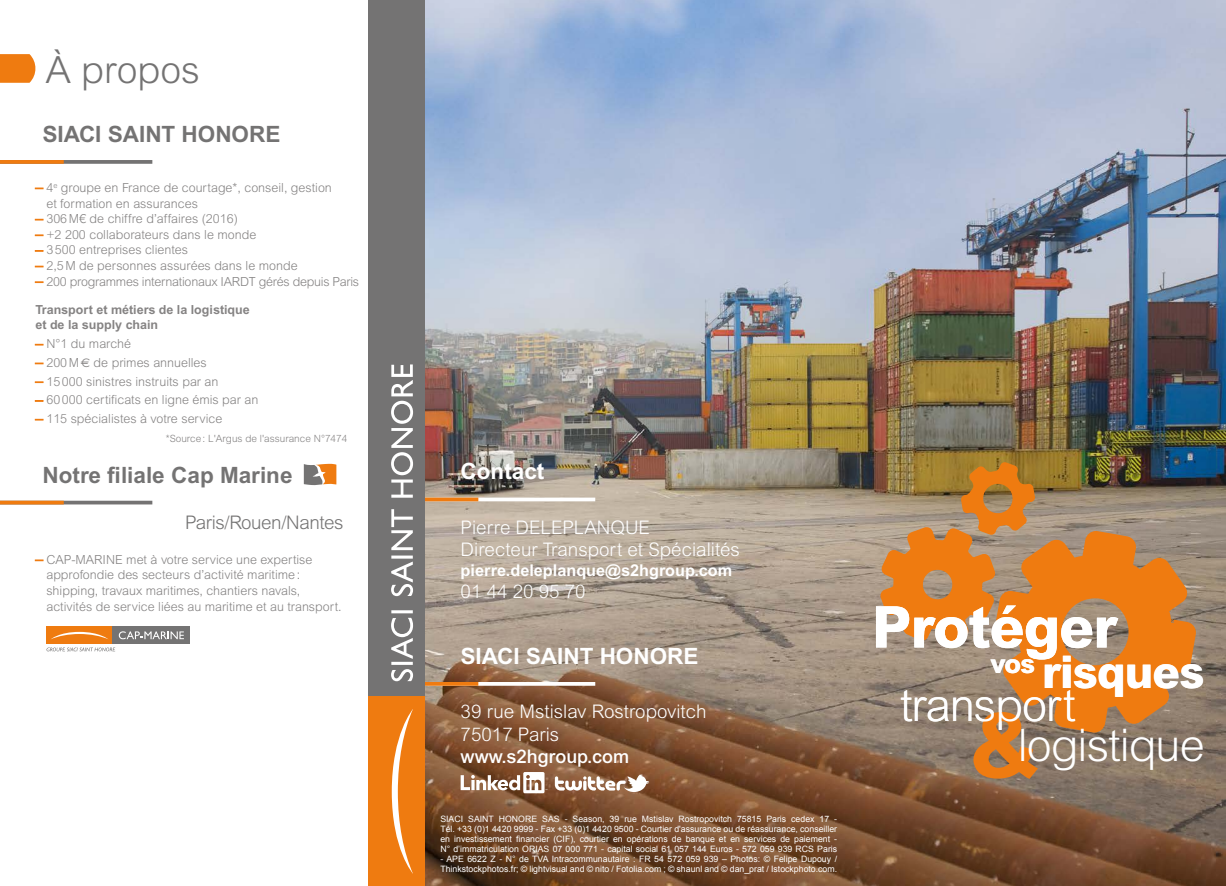
<style>
.page{position:relative;width:1226px;height:886px;background:#fff}
.page>*{position:absolute;margin:0;border:0;box-sizing:border-box;transform-origin:0 0}
.t1{font:800 57.5px "Arial";letter-spacing:-.02em;color:#fff}
.t2{font:300 45px/33.8px "Arial";letter-spacing:-.02em;color:#fff}
.t3{font:300 37.5px "Arial";color:#747373}
.t4{font:700 22.5px "Arial";color:#747373}
.t5{font:700 22.5px "Arial";color:#fff}
.t6{font:300 18.75px/22.5px "Arial";color:#fff}
.t7{font:300 18.75px "Arial";letter-spacing:-.02em;color:#747373}
.t8{font:500 18.75px "Arial";color:#fff}
.t9{font:700 16.25px "Arial";color:#fff}
.t10{font:300 12.5px/18.8px "Arial";color:#858383}
.t11{font:300 12.5px "Arial";letter-spacing:-.02em;color:#858383}
.t12{font:700 12.5px/15.6px "Arial";color:#858383}
.t13{font:300 10px "Arial";color:#858383}
.t14{font:8.75px/10px "Arial";color:#fff;text-align:justify}
.s1{font-family:"Helvetica Neue"}
.s2{font-family:"Euro Sans";font-weight:400}
.s3{font-weight:800}
.s4{font-weight:800;font-size:90px;color:#ef7b10}
</style>
<div class="page">
<img style="left:425px;top:0;width:801px;height:886px">
<svg style="left:64px;top:160px;width:88px;height:4px"></svg>
<svg style="left:0;top:160px;width:64px;height:4px"></svg>
<hr style="left:0;top:501px;width:152px;height:3px;background:#747373">
<hr style="left:0;top:501px;width:64px;height:3px;background:#ef7b10">
<svg style="left:0;top:54px;width:36px;height:29px"></svg>
<svg style="left:35px;top:250px;width:8px;height:2px"></svg>
<svg style="left:35px;top:281px;width:8px;height:2px"></svg>
<svg style="left:35px;top:381px;width:8px;height:2px"></svg>
<svg style="left:35px;top:400px;width:8px;height:2px"></svg>
<svg style="left:304px;top:464px;width:32px;height:21px"></svg>
<div style="left:46px;top:626px;width:67px;height:17px;background:#ef7b10"></div>
<svg style="left:51px;top:632px;width:57px;height:7px"></svg>
<div style="left:113px;top:626px;width:77px;height:17px;background:#747373"></div>
<svg style="left:119px;top:631px;width:65px;height:8px"></svg>
<svg style="left:47px;top:647px;width:68px;height:4px"></svg>
<svg style="left:880px;top:462px;width:317px;height:270px;background:#ba8047"></svg>
<hr style="left:407px;top:498px;width:188px;height:3px;background:#fff">
<hr style="left:407px;top:498px;width:71px;height:3px;background:#ef7b10">
<svg style="left:478px;top:682px;width:117px;height:4px"></svg>
<svg style="left:425px;top:682px;width:53px;height:4px"></svg>
<svg style="left:461px;top:772px;width:86px;height:21px"></svg>
<svg style="left:555px;top:774px;width:94px;height:19px"></svg>
<div style="left:369px;top:0;width:56px;height:886px;background:#747373"></div>
<div style="left:369px;top:697px;width:56px;height:189px;background:#ef7b10"></div>
<svg style="left:391px;top:364px;width:22px;height:510px"></svg>
<h3 class="t3" style="left:46px;top:48px;width:156px">À propos</h3>
<h3 class="t4" style="left:43px;top:121px;width:239px">SIACI SAINT HONORE</h3>
<p class="t10" style="left:35px;top:178px;width:298px"><sup>_</sup> 4<sup>e</sup> groupe en France de courtage*, conseil, gestion</p>
<p class="t10" style="left:46px;top:194px;width:153px">et formation en assurances</p>
<p class="t10" style="left:35px;top:209px;width:204px"><sup>_</sup> 306M<span class="s1">€</span> de chiffre d’affaires (2016)</p>
<p class="t10" style="left:35px;top:225px;width:222px"><sup>_</sup> +2 200 collaborateurs dans le monde</p>
<p class="t10" style="left:35px;top:241px;width:154px"><sup>_</sup> 3500 entreprises clientes</p>
<p class="t10" style="left:35px;top:256px;width:264px"><sup>_</sup> 2,5M de personnes assurées dans le monde</p>
<p class="t11" style="left:35px;top:274px;width:325px"><sup>_</sup> 200 programmes internationaux IARDT gérés depuis Paris</p>
<p class="t12" style="left:35px;top:301px;width:216px">Transport et métiers de la logistique et de la supply chain</p>
<p class="t10" style="left:35px;top:334px;width:225px"><sup>_</sup> N°1 du marché<br><sup>_</sup> 200M<span class="s2">€</span> de primes annuelles<br><sup>_</sup> 15000 sinistres instruits par an<br><sup>_</sup> 60000 certificats en ligne émis par an <sup>_</sup> 115 spécialistes à votre service</p>
<p class="t13" style="left:166px;top:432px;width:183px">*Source: L'Argus de l'assurance N°7474</p>
<h3 class="t4" style="left:43px;top:461px;width:252px">Notre filiale Cap Marine</h3>
<h3 class="t7" style="left:185px;top:512px;width:160px">Paris/Rouen/Nantes</h3>
<p class="t10" style="left:46px;top:552px;width:297px;line-height:15.6px;text-indent:-11px"><sup>_</sup> CAP-MARINE met à votre service une expertise approfondie des secteurs d’activité maritime: shipping, travaux maritimes, chantiers navals, activités de service liées au maritime et au transport.</p>
<h3 class="t5" style="left:461px;top:458px;width:85px">Contact</h3>
<h3 class="t6" style="left:461px;top:516px;width:281px">Pierre DELEPLANQUE<br>Directeur Transport et Spécialités</h3>
<h3 class="t9" style="left:461px;top:561px;width:273px">pierre.deleplanque@s2hgroup.com</h3>
<h3 class="t6" style="left:461px;top:580px;width:127px">01 44 20 95 70</h3>
<h3 class="t5" style="left:461px;top:643px;width:239px">SIACI SAINT HONORE</h3>
<h3 class="t6" style="left:461px;top:700px;width:247px">39 rue Mstislav Rostropovitch<br>75017 Paris</h3>
<h3 class="t8" style="left:461px;top:746px;width:170px">www.s2hgroup.com</h3>
<p class="t14" style="left:440px;top:814px;width:398px">SIACI SAINT HONORE SAS - Season, 39 rue Mstislav Rostropovitch 75815 Paris cedex 17 - Tél. +33 (0)1 4420 9999 - Fax +33 (0)1 4420 9500 - Courtier d'assurance ou de réassurance, conseiller en investissement financier (CIF), courtier en opérations de banque et en services de paiement - N° d’immatriculation ORIAS 07 000 771 - capital social 61 057 144 Euros - 572 059 939 RCS Paris</p>
<p class="t14" style="left:440px;top:854px;width:398px">- APE 6622 Z - N° de TVA Intracommunautaire : FR 54 572 059 939 – Photos: © Felipe Dupouy /<br>Thinkstockphotos.fr; © lightvisual and © nito / Fotolia.com ; © shaunl and © dan_prat / Istockphoto.com.</p>
<h1 class="t1" style="left:872px;top:592px;width:247px">Protéger</h1>
<h2 class="t2" style="left:900px;top:655px;width:306px;text-indent:91px"><sup>vos</sup> <span class="s3">risques </span>transport</h2>
<h2 class="t2" style="left:968px;top:728px;width:238px"><span class="s4">&amp;</span>logistique</h2>
</div>
